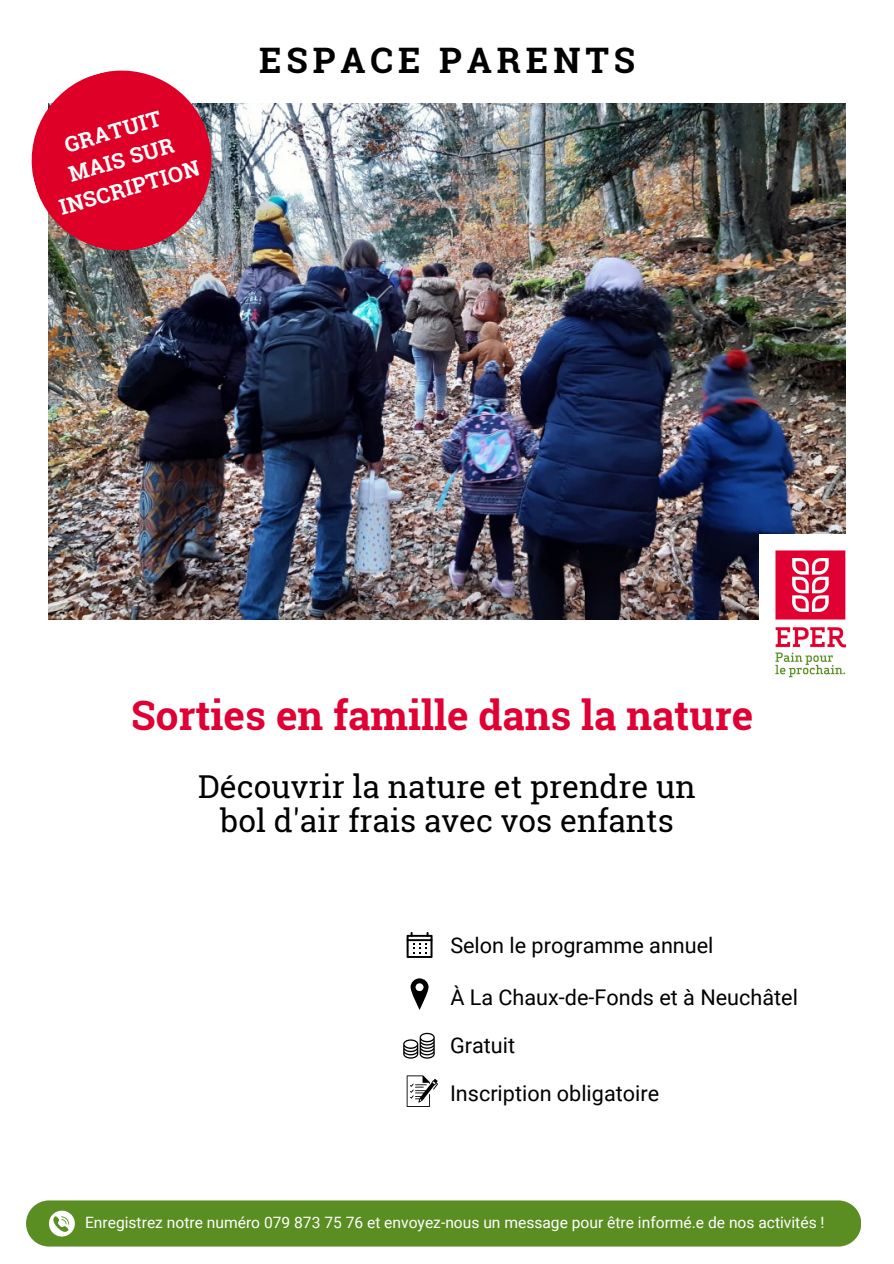
<style>
.page{position:relative;width:894px;height:1264px;background:#fff}
.page>*{position:absolute;margin:0;border:0;box-sizing:border-box;transform-origin:0 0}
.t1{font:700 40.5px "Roboto Slab";color:#e00034}
.t2{font:700 35.1px "Roboto Slab";letter-spacing:.14em;color:#000}
.t3{font:31.5px/33.8px "Roboto Slab";color:#010101;text-align:center}
.t4{font:21.6px "Roboto";color:#010101}
.t5{font:700 21.3px/29.2px "Roboto Slab";color:#fff;text-align:center}
.t6{font:15.6px "Roboto";color:#fff}
</style>
<div class="page">
<img style="left:49px;top:103px;width:796px;height:516px">
<svg style="left:31px;top:70px;width:191px;height:190px;background:#d33954"></svg>
<div style="left:26px;top:1200px;width:834px;height:46px;background:#5a8e22;border-radius:23px"></div>
<svg style="left:49px;top:1210px;width:26px;height:26px"></svg>
<svg style="left:410px;top:978px;width:18px;height:31px"></svg>
<svg style="left:406px;top:1075px;width:32px;height:31px"></svg>
<svg style="left:403px;top:1032px;width:31px;height:26px"></svg>
<svg style="left:406px;top:932px;width:26px;height:25px"></svg>
<img style="left:759px;top:534px;width:88px;height:144px">
<h3 class="t5" style="left:39px;top:137px;width:146px;rotate:-16deg">GRATUIT<br>MAIS SUR<br>INSCRIPTION</h3>
<h2 class="t2" style="left:259px;top:36px;width:377px">ESPACE PARENTS</h2>
<h1 class="t1" style="left:131px;top:687px;width:623px">Sorties en famille dans la nature</h1>
<h3 class="t3" style="left:198px;top:768px;width:499px">Découvrir la nature et prendre un bol d'air frais avec vos enfants</h3>
<h3 class="t4" style="left:450px;top:933px;width:264px">Selon le programme annuel</h3>
<h3 class="t4" style="left:450px;top:984px;width:349px">À La Chaux-de-Fonds et à Neuchâtel</h3>
<h3 class="t4" style="left:450px;top:1032px;width:67px">Gratuit</h3>
<h3 class="t4" style="left:450px;top:1081px;width:210px">Inscription obligatoire</h3>
<p class="t6" style="left:85px;top:1213px;width:740px">Enregistrez notre numéro 079 873 75 76 et envoyez-nous un message pour être informé.e de nos activités !</p>
</div>
